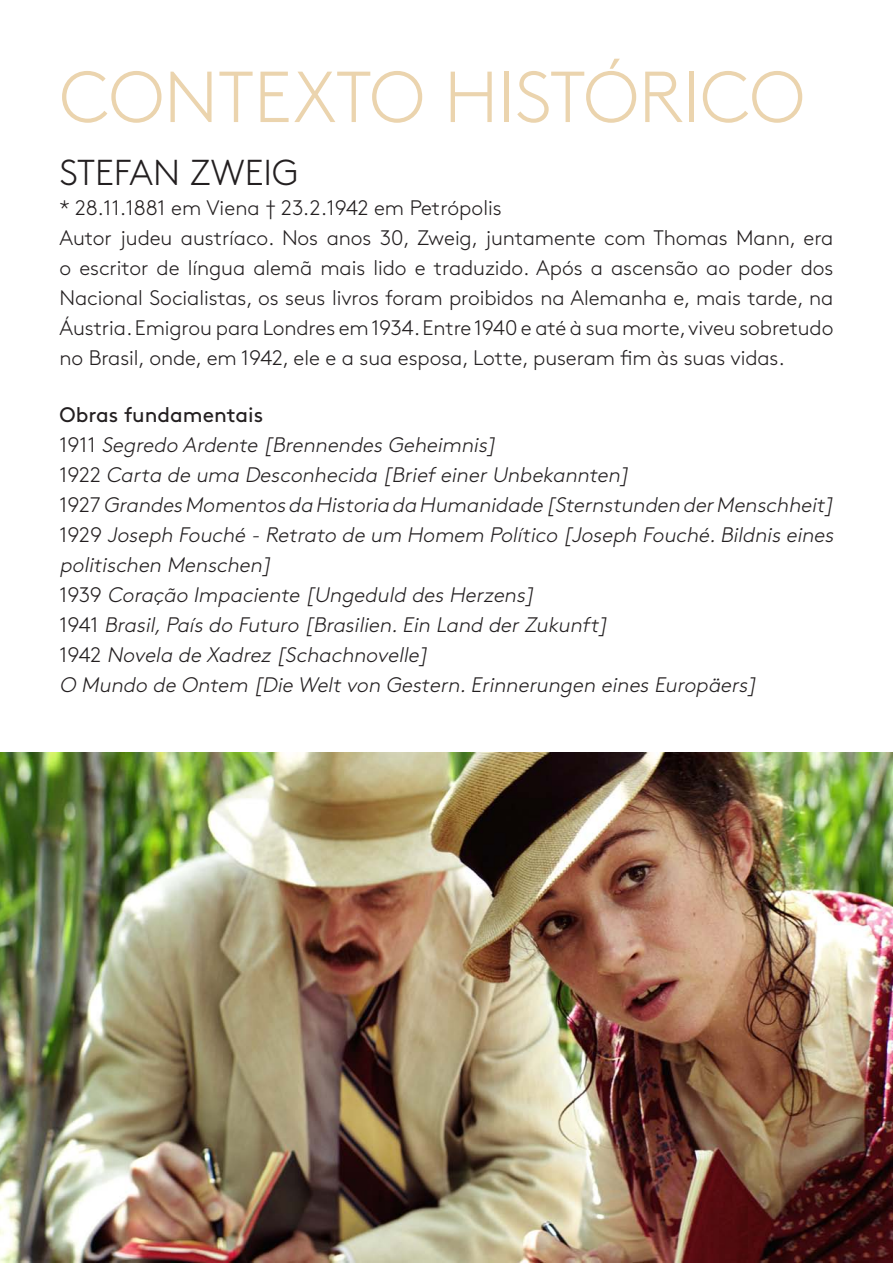
<style>
.page{position:relative;width:893px;height:1263px;background:#fff}
.page>*{position:absolute;margin:0;border:0;box-sizing:border-box;transform-origin:0 0}
.t1{font:300 72px "Brown Std";color:#ebd4ae}
.t2{font:300 36px "Brown Std";color:#231f20}
.t3{font:italic 300 21px/30px "Brown Std";color:#231f20}
.t4{font:300 21px/30px "Brown Std";letter-spacing:-.005em;color:#231f20;text-align:justify}
.t5{font:21px "Brown Std";color:#231f20}
.s1{font-style:normal}
</style>
<div class="page">
<img style="left:0;top:753px;width:893px;height:510px">
<p class="t1" style="left:60px;top:57px;width:747px">CONTEXTO HISTÓRICO</p>
<p class="t2" style="left:60px;top:152px;width:240px">STEFAN ZWEIG</p>
<p class="t4" style="left:60px;top:193px;width:444px">* 28.11.1881 em Viena † 23.2.1942 em Petrópolis</p>
<p class="t4" style="left:60px;top:223px;width:775px">Autor judeu austríaco. Nos anos 30, Zweig, juntamente com Thomas Mann, era o escritor de língua alemã mais lido e traduzido. Após a ascensão ao poder dos Nacional Socialistas, os seus livros foram proibidos na Alemanha e, mais tarde, na Áustria. Emigrou para Londres em 1934. Entre 1940 e até à sua morte, viveu sobretudo no Brasil, onde, em 1942, ele e a sua esposa, Lotte, puseram fim às suas vidas.</p>
<p class="t5" style="left:60px;top:403px;width:205px">Obras fundamentais</p>
<p class="t3" style="left:60px;top:430px;width:442px"><span class="s1">1 9 1 1</span> Segredo Ardente [Brennendes Geheimnis]</p>
<p class="t3" style="left:60px;top:460px;width:575px"><span class="s1">1 9 2 2</span> Carta de uma Desconhecida [Briefeiner Unbekannten]</p>
<p class="t3" style="left:60px;top:490px;width:780px"><span class="s1">1 9 2 7</span> Grandes Momentos da Historia da Humanidade [Sternstunden derMenschheit]</p>
<p class="t3" style="left:60px;top:520px;width:780px"><span class="s1">1 9 2 9</span> Joseph Fouché - Retrato de um Homem Político [Joseph Fouché.Bildnis eines politischen Menschen]</p>
<p class="t3" style="left:60px;top:580px;width:480px"><span class="s1">1 9 3 9</span> Coração Impaciente [Ungeduld des Herzens]</p>
<p class="t3" style="left:60px;top:610px;width:554px"><span class="s1">1 9 4 1</span> Brasil,País do Futuro [Brasilien.Ein Land der Zukunft]</p>
<p class="t3" style="left:60px;top:640px;width:374px"><span class="s1">1 9 4 2</span> Novela de Xadrez [Schachnovelle]</p>
<p class="t3" style="left:60px;top:670px;width:702px">O Mundo de Ontem [Die Welt von Gestern.Erinnerungen eines Europäers]</p>
</div>
